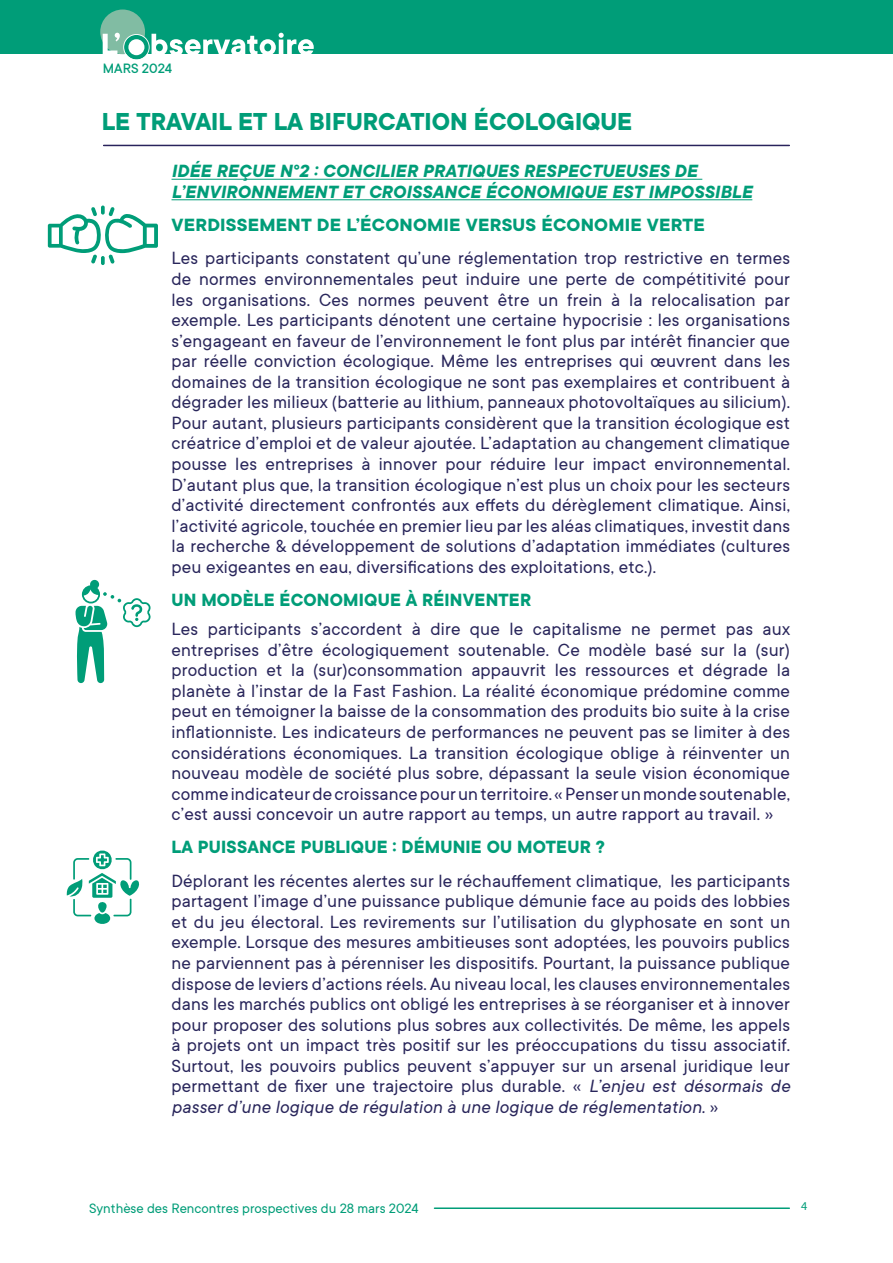
<style>
.page{position:relative;width:893px;height:1263px;background:#fff}
.page>*{position:absolute;margin:0;border:0;box-sizing:border-box;transform-origin:0 0}
.t1{font:700 27px "TT Commons";color:#009d78}
.t2{font:19.5px/20.5px "TT Commons";letter-spacing:.01em;color:#29265b;text-align:justify}
.t3{font:italic 700 19.5px/20.5px "TT Commons";letter-spacing:.01em;color:#009d78}
.t4{font:700 19.5px "TT Commons";letter-spacing:.01em;color:#009d78}
.t5{font:700 19.5px "TT Commons";letter-spacing:.01em;color:#009d78;scale:1.05 1}
.t6{font:15px "TT Commons";color:#009d78}
.t7{font:500 15px "TT Commons";color:#009d78}
.t8{font:12px "Myriad Pro";color:#009d78}
.s1{color:#29235c}
.s2{font-style:italic}
</style>
<div class="page">
<div style="left:0;top:0;width:893px;height:54px;background:#009d78"></div>
<svg style="left:100px;top:10px;width:214px;height:50px"></svg>
<hr style="left:434px;top:1207px;width:355px;height:2px;background:#009d78">
<hr style="left:104px;top:145px;width:685px;height:1px;background:#29235c">
<hr style="left:171px;top:179px;width:531px;height:1px;background:#009d78">
<hr style="left:171px;top:199px;width:581px;height:1px;background:#009d78">
<svg style="left:76px;top:580px;width:75px;height:103px"></svg>
<svg style="left:48px;top:206px;width:110px;height:59px"></svg>
<svg style="left:66px;top:850px;width:74px;height:74px"></svg>
<p class="t7" style="left:103px;top:59px;width:71px">MARS 2024</p>
<h1 class="t1" style="left:102px;top:104px;width:532px">LE TRAVAIL ET LA BIFURCATION ÉCOLOGIQUE</h1>
<p class="t3" style="left:171px;top:160px;width:582px">IDÉE REÇUE N°2 : CONCILIER PRATIQUES RESPECTUEUSES DE<br>L’ENVIRONNEMENT ET CROISSANCE ÉCONOMIQUE EST IMPOSSIBLE</p>
<p class="t5" style="left:171px;top:212px;width:510px">VERDISSEMENT DE L’ÉCONOMIE VERSUS ÉCONOMIE VERTE</p>
<p class="t2" style="left:171px;top:248px;width:620px">Les participants constatent qu’une réglementation trop restrictive en termes de normes environnementales peut induire une perte de compétitivité pour les organisations. Ces normes peuvent être un frein à la relocalisation par exemple. Les participants dénotent une certaine hypocrisie : les organisations s’engageant en faveur de l’environnement le font plus par intérêt financier que par réelle conviction écologique. Même les entreprises qui œuvrent dans les domaines de la transition écologique ne sont pas exemplaires et contribuent à dégrader les milieux (batterie au lithium, panneaux photovoltaïques au silicium).<br>Pour autant, plusieurs participants considèrent que la transition écologique est créatrice d’emploi et de valeur ajoutée. L’adaptation au changement climatique pousse les entreprises à innover pour réduire leur impact environnemental.<br>D’autant plus que, la transition écologique n’est plus un choix pour les secteurs d’activité directement confrontés aux effets du dérèglement climatique. Ainsi, l’activité agricole, touchée en premier lieu par les aléas climatiques, investit dans la recherche &amp; développement de solutions d’adaptation immédiates (cultures peu exigeantes en eau, diversifications des exploitations, etc.).</p>
<p class="t4" style="left:171px;top:587px;width:361px">UN MODÈLE ÉCONOMIQUE À RÉINVENTER</p>
<p class="t2" style="left:171px;top:618px;width:620px">Les participants s’accordent à dire que le capitalisme ne permet pas aux entreprises d’être écologiquement soutenable. Ce modèle basé sur la (sur) production et la (sur)consommation appauvrit les ressources et dégrade la planète à l’instar de la Fast Fashion. La réalité économique prédomine comme peut en témoigner la baisse de la consommation des produits bio suite à la crise inflationniste. Les indicateurs de performances ne peuvent pas se limiter à des considérations économiques. La transition écologique oblige à réinventer un nouveau modèle de société plus sobre, dépassant la <span class="s1">seule vision économique comme indicateur de croissance pour un territoire. « Penser un monde soutenable, c’est aussi concevoir un autre rapport au temps, un autre rapport au travail. »</span></p>
<p class="t4" style="left:171px;top:834px;width:435px">LA PUISSANCE PUBLIQUE : DÉMUNIE OU MOTEUR ?</p>
<p class="t2" style="left:171px;top:870px;width:620px">Déplorant les récentes alertes sur le réchauffement climatique, les participants partagent l’image d’une puissance publique démunie face au poids des lobbies et du jeu électoral. Les revirements sur l’utilisation du glyphosate en sont un exemple. Lorsque des mesures ambitieuses sont adoptées, les pouvoirs publics ne parviennent pas à pérenniser les dispositifs. Pourtant, la puissance publique dispose de leviers d’actions réels. Au niveau local, les clauses environnementales dans les marchés publics ont obligé les entreprises à se réorganiser et à innover pour proposer des solutions plus sobres aux collectivités. De même, les appels à projets ont un impact très positif sur les préoccupations du tissu associatif.<br>Surtout, les pouvoirs publics peuvent s’appuyer sur un arsenal juridique leur permettant de fixer une trajectoire plus durable. « <span class="s2">L’enjeu est désormais de passer d’une logique de régulation à une logique de réglementation.</span> »</p>
<p class="t6" style="left:89px;top:1199px;width:331px">Synthèse des Rencontres prospectives du 28 mars 2024</p>
<p class="t8" style="left:801px;top:1198px;width:8px">4</p>
</div>
